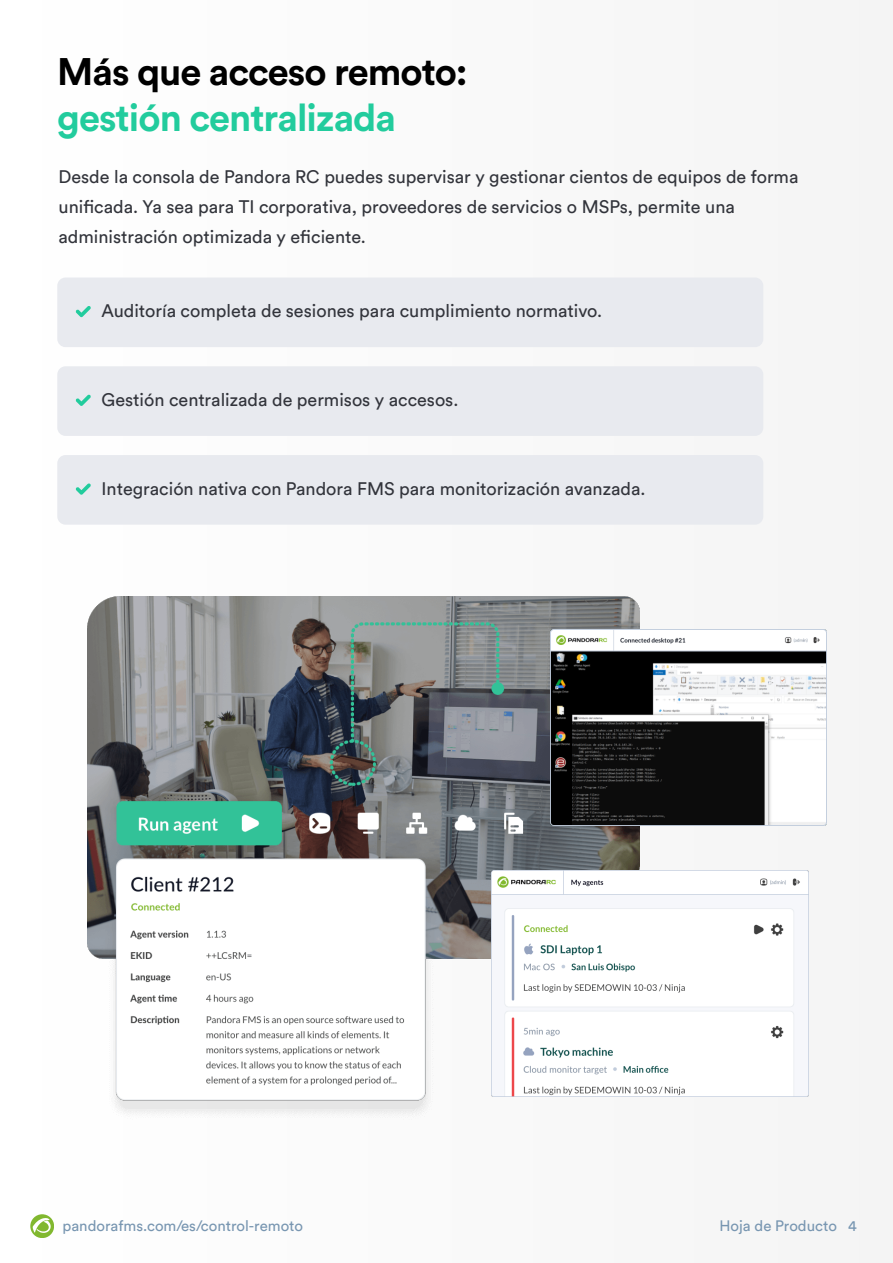
<style>
.page{position:relative;width:893px;height:1263px;background:#f9f9f9}
.page>*{position:absolute;margin:0;border:0;box-sizing:border-box;transform-origin:0 0}
.t1{font:700 37.95px "Circular Std";letter-spacing:-.025em;color:#000}
.t2{font:700 37.95px "Circular Std";letter-spacing:-.025em;color:#22cc9d}
.t3{font:18px/30px "Circular Std";color:#32343b}
.t4{font:15px "Circular Std";color:#7896b1}
</style>
<div class="page">
<svg style="left:30px;top:1214px;width:24px;height:24px"></svg>
<div style="left:57px;top:278px;width:706px;height:69px;background:#e8eaef;border-radius:8px"></div>
<svg style="left:76px;top:306px;width:15px;height:11px"></svg>
<div style="left:57px;top:366px;width:706px;height:70px;background:#e8eaef;border-radius:8px"></div>
<svg style="left:76px;top:394px;width:15px;height:12px"></svg>
<div style="left:57px;top:455px;width:706px;height:70px;background:#e8eaef;border-radius:8px"></div>
<svg style="left:76px;top:483px;width:15px;height:12px"></svg>
<img style="left:88px;top:596px;width:551px;height:516px">
<img style="left:491px;top:870px;width:318px;height:226px">
<img style="left:550px;top:630px;width:277px;height:195px">
<h1 class="t1" style="left:57px;top:47px;width:412px">Más que acceso remoto:</h1>
<h1 class="t2" style="left:57px;top:93px;width:340px">gestión centralizada</h1>
<p class="t3" style="left:58px;top:162px;width:741px">Desde la consola de Pandora RC puedes supervisar y gestionar cientos de equipos de forma unificada. Ya sea para TI corporativa, proveedores de servicios o MSPs, permite una administración optimizada y eficiente.</p>
<p class="t3" style="left:102px;top:296px;width:502px">Auditoría completa de sesiones para cumplimiento normativo.</p>
<p class="t3" style="left:102px;top:384px;width:358px">Gestión centralizada de permisos y accesos.</p>
<p class="t3" style="left:102px;top:473px;width:545px">Integración nativa con Pandora FMS para monitorización avanzada.</p>
<p class="t4" style="left:63px;top:1216px;width:242px">pandorafms.com/es/control-remoto</p>
<p class="t4" style="left:719px;top:1216px;width:139px">Hoja de Producto 4</p>
</div>
